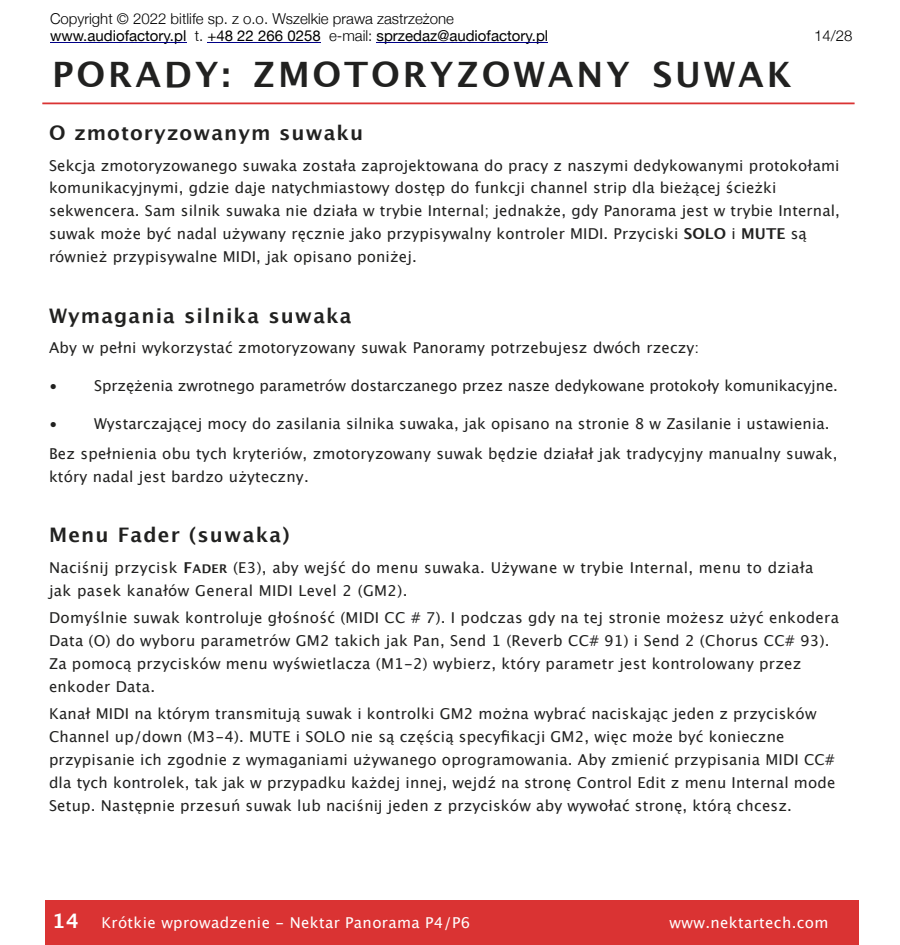
<style>
.page{position:relative;width:900px;height:945px;background:#fff}
.page>*{position:absolute;margin:0;border:0;box-sizing:border-box;transform-origin:0 0}
.t1{font:700 35px "Lucida Grande";letter-spacing:.08em;color:#212120}
.t2{font:700 20px "Lucida Grande";letter-spacing:.055em;color:#212120}
.t3{font:15px/22.8px "Lucida Grande";letter-spacing:.015em;color:#212120}
.t4{font:300 15px/17px "Helvetica Neue";color:#000}
.t5{font:15px "Lucida Grande";letter-spacing:-.005em;color:#212120}
.t6{font:15px "Lucida Grande";letter-spacing:.025em;color:#fff}
.s1{font-weight:400}
.s2{font-weight:700}
.s3{font-weight:700;font-size:12px}
.s4{font-weight:700;font-size:20px}
</style>
<div class="page">
<div style="left:45px;top:900px;width:814px;height:45px;background:#da3333"></div>
<hr style="left:42px;top:102px;width:813px;height:2px;background:#da3333">
<hr style="left:50px;top:42px;width:136px;height:1px;background:#000087">
<hr style="left:207px;top:42px;width:114px;height:1px;background:#000087">
<hr style="left:377px;top:42px;width:171px;height:1px;background:#000087">
<p class="t4" style="left:50px;top:10px;width:500px">Copyright © 2022 bitlife sp. z o.o. Wszelkie prawa zastrzeżone <span class="s1">www.audiofactory.pl</span> t. <span class="s1">+48 22 266 0258</span> e-mail: <span class="s1">sprzedaz@audiofactory.pl</span></p>
<p class="t4" style="left:814px;top:27px;width:40px">14/28</p>
<h1 class="t1" style="left:52px;top:59px;width:741px">PORADY: ZMOTORYZOWANY SUWAK</h1>
<h2 class="t2" style="left:49px;top:124px;width:316px">O zmotoryzowanym suwaku</h2>
<p class="t3" style="left:49px;top:155px;width:793px">Sekcja zmotoryzowanego suwaka została zaprojektowana do pracy z naszymi dedykowanymi protokołami komunikacyjnymi, gdzie daje natychmiastowy dostęp do funkcji channel strip dla bieżącej ścieżki sekwencera. Sam silnik suwaka nie działa w trybie Internal; jednakże, gdy Panorama jest w trybie Internal, suwak może być nadal używany ręcznie jako przypisywalny kontroler MIDI. Przyciski <span class="s2">SOLO</span> i <span class="s2">MUTE</span> są również przypisywalne MIDI, jak opisano poniżej.</p>
<h2 class="t2" style="left:49px;top:307px;width:304px">Wymagania silnika suwaka</h2>
<p class="t3" style="left:49px;top:337px;width:652px">Aby w pełni wykorzystać zmotoryzowany suwak Panoramy potrzebujesz dwóch rzeczy:</p>
<p class="t3" style="left:49px;top:375px;width:10px">•</p>
<p class="t5" style="left:94px;top:379px;width:746px">Sprzężenia zwrotnego parametrów dostarczanego przez nasze dedykowane protokoły komunikacyjne.</p>
<p class="t3" style="left:49px;top:413px;width:10px">•</p>
<p class="t3" style="left:49px;top:409px;width:790px;line-height:30.5px;text-indent:45px">Wystarczającej mocy do zasilania silnika suwaka, jak opisano na stronie 8 w Zasilanie i ustawienia.<br>Bez spełnienia obu tych kryteriów, zmotoryzowany suwak będzie działał jak tradycyjny manualny suwak,</p>
<p class="t3" style="left:49px;top:466px;width:261px">który nadal jest bardzo użyteczny.</p>
<h2 class="t2" style="left:49px;top:527px;width:242px">Menu Fader (suwaka)</h2>
<p class="t3" style="left:49px;top:557px;width:766px">Naciśnij przycisk <span class="s2">F</span><span class="s3">ADER</span> (E3), aby wejść do menu suwaka. Używane w trybie Internal, menu to działa jak pasek kanałów General MIDI Level 2 (GM2).</p>
<p class="t3" style="left:49px;top:608px;width:792px">Domyślnie suwak kontroluje głośność (MIDI CC # 7). I podczas gdy na tej stronie możesz użyć enkodera Data (O) do wyboru parametrów GM2 takich jak Pan, Send 1 (Reverb CC# 91) i Send 2 (Chorus CC# 93).<br>Za pomocą przycisków menu wyświetlacza (M1-2) wybierz, który parametr jest kontrolowany przez enkoder Data.</p>
<p class="t3" style="left:49px;top:704px;width:788px">Kanał MIDI na którym transmitują suwak i kontrolki GM2 można wybrać naciskając jeden z przycisków Channel up/down (M3-4). MUTE i SOLO nie są częścią specyfikacji GM2, więc może być konieczne przypisanie ich zgodnie z wymaganiami używanego oprogramowania. Aby zmienić przypisania MIDI CC# dla tych kontrolek, tak jak w przypadku każdej innej, wejdź na stronę Control Edit z menu Internal mode Setup. Następnie przesuń suwak lub naciśnĳ jeden z przycisków aby wywołać stronę, którą chcesz.</p>
<p class="t6" style="left:52px;top:916px;width:420px"><span class="s4">14</span> Krótkie wprowadzenie - Nektar Panorama P4/P6</p>
<p class="t6" style="left:670px;top:916px;width:160px">www.nektartech.com</p>
</div>
